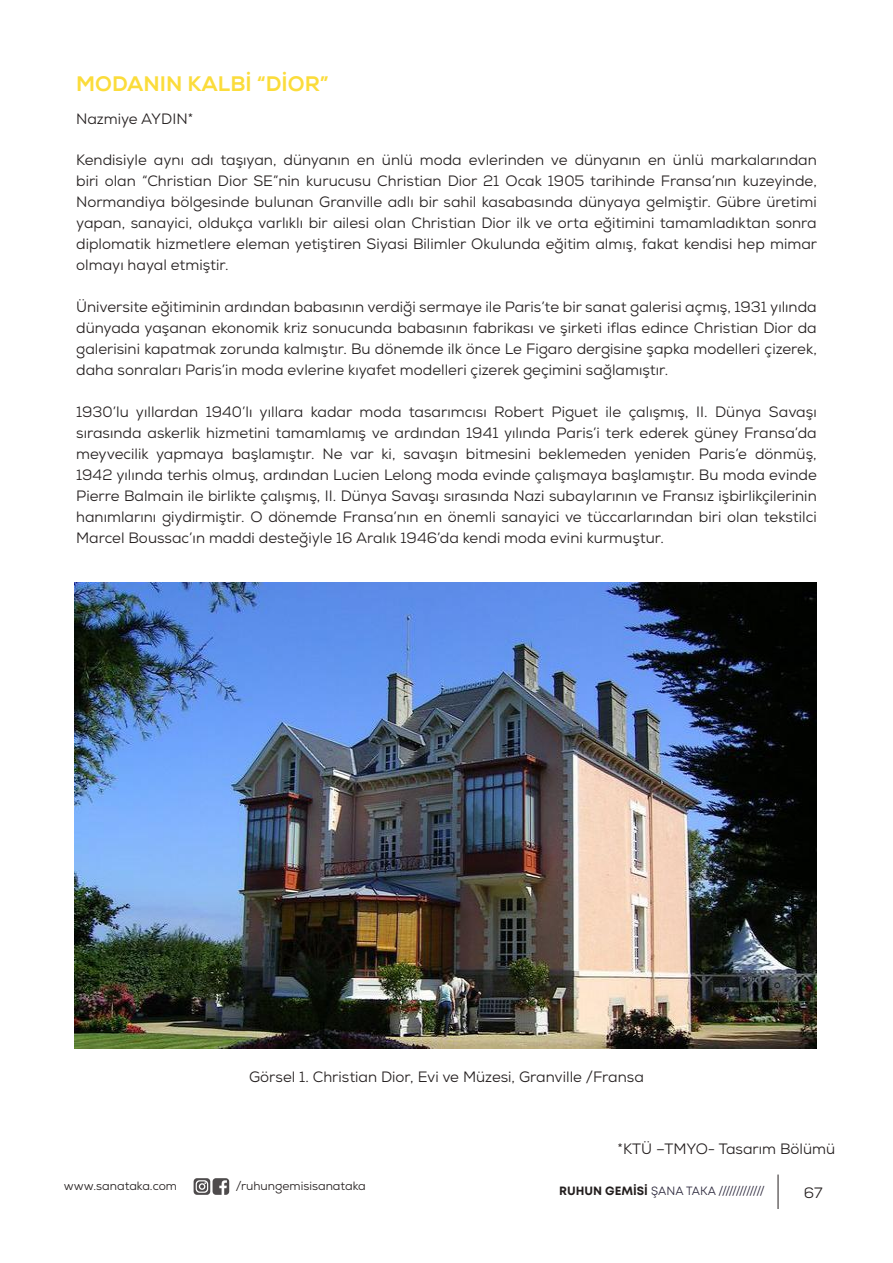
<style>
.page{position:relative;width:893px;height:1263px;background:#fff}
.page>*{position:absolute;margin:0;border:0;box-sizing:border-box;transform-origin:0 0}
.t1{font:800 21px "Nexa";color:#fbdc3b}
.t2{font:15px/21px "Nexa";color:#241f1f;text-align:justify}
.t3{font:12px "Nexa";color:#241f1f}
.t4{font:12px "Mont";color:#2f2b3f}
.s1{font-weight:700;color:#241f1f}
</style>
<div class="page">
<hr style="left:778px;top:1174px;width:1px;height:35px;background:#241f1f">
<svg style="left:194px;top:1178px;width:35px;height:17px"></svg>
<img style="left:75px;top:583px;width:742px;height:465px">
<h1 class="t1" style="left:76px;top:71px;width:254px">MODANIN KALBİ “DİOR”</h1>
<p class="t2" style="left:76px;top:108px;width:119px">Nazmiye AYDIN*</p>
<p class="t2" style="left:76px;top:149px;width:742px">Kendisiyle aynı adı taşıyan, dünyanın en ünlü moda evlerinden ve dünyanın en ünlü markalarından biri olan “Christian Dior SE”nin kurucusu Christian Dior 21 Ocak 1905 tarihinde Fransa’nın kuzeyinde, Normandiya bölgesinde bulunan Granville adlı bir sahil kasabasında dünyaya gelmiştir. Gübre üretimi yapan, sanayici, oldukça varlıklı bir ailesi olan Christian Dior ilk ve orta eğitimini tamamladıktan sonra diplomatik hizmetlere eleman yetiştiren Siyasi Bilimler Okulunda eğitim almış, fakat kendisi hep mimar olmayı hayal etmiştir.</p>
<p class="t2" style="left:76px;top:296px;width:742px">Üniversite eğitiminin ardından babasının verdiği sermaye ile Paris’te bir sanat galerisi açmış, 1931 yılında dünyada yaşanan ekonomik kriz sonucunda babasının fabrikası ve şirketi iflas edince Christian Dior da galerisini kapatmak zorunda kalmıştır. Bu dönemde ilk önce Le Figaro dergisine şapka modelleri çizerek, daha sonraları Paris’in moda evlerine kıyafet modelleri çizerek geçimini sağlamıştır.</p>
<p class="t2" style="left:76px;top:401px;width:742px">1930’lu yıllardan 1940’lı yıllara kadar moda tasarımcısı Robert Piguet ile çalışmış, II. Dünya Savaşı sırasında askerlik hizmetini tamamlamış ve ardından 1941 yılında Paris’i terk ederek güney Fransa’da meyvecilik yapmaya başlamıştır. Ne var ki, savaşın bitmesini beklemeden yeniden Paris’e dönmüş, 1942 yılında terhis olmuş, ardından Lucien Lelong moda evinde çalışmaya başlamıştır. Bu moda evinde Pierre Balmain ile birlikte çalışmış, II. Dünya Savaşı sırasında Nazi subaylarının ve Fransız işbirlikçilerinin hanımlarını giydirmiştir. O dönemde Fransa’nın en önemli sanayici ve tüccarlarından biri olan tekstilci Marcel Boussac’ın maddi desteğiyle 16 Aralık 1946’da kendi moda evini kurmuştur.</p>
<p class="t2" style="left:249px;top:1066px;width:396px">Görsel 1. Christian Dior, Evi ve Müzesi, Granville /Fransa</p>
<p class="t2" style="left:618px;top:1139px;width:219px">*KTÜ –TMYO- Tasarım Bölümü</p>
<p class="t3" style="left:64px;top:1178px;width:115px">www.sanataka.com</p>
<p class="t3" style="left:236px;top:1178px;width:132px">/ruhungemisisanataka</p>
<p class="t4" style="left:559px;top:1183px;width:207px"><span class="s1">RUHUN GEMİSİ</span> ŞANA TAKA /////////////</p>
<p class="t2" style="left:804px;top:1182px;width:20px">67</p>
</div>
